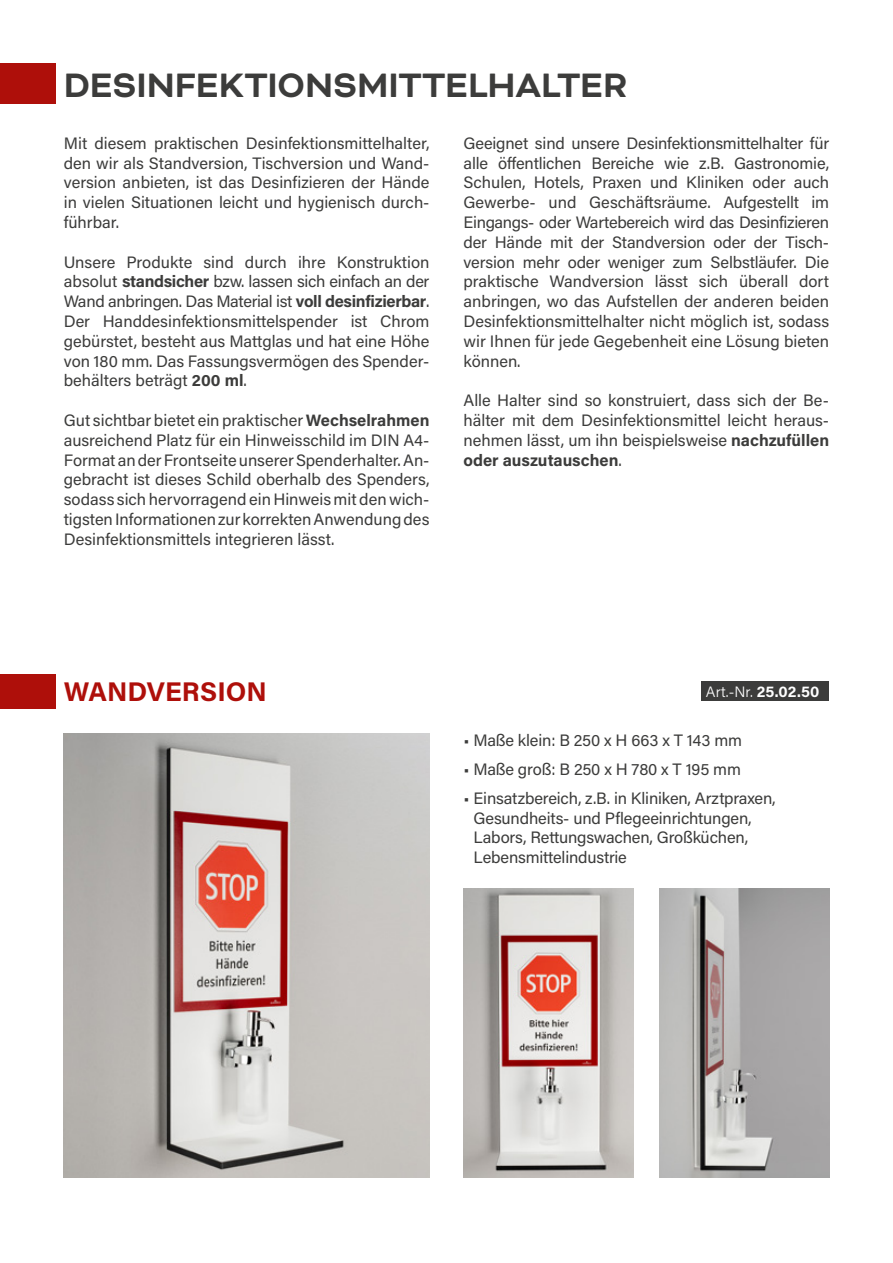
<style>
.page{position:relative;width:893px;height:1263px;background:#fff}
.page>*{position:absolute;margin:0;border:0;box-sizing:border-box;transform-origin:0 0}
.t1{font:700 39px "Bicyclette";color:#3c3c3b;scale:.95 1}
.t2{font:700 27px "Acumin Pro";color:#ae0f0a}
.t3{font:16.5px/19.8px "Acumin Pro";letter-spacing:-.005em;color:#3c3c3b;text-align:justify}
.t4{font:300 15px "Acumin Pro";color:#fff}
.s1{font-weight:700}
</style>
<div class="page">
<img style="left:64px;top:733px;width:365px;height:445px">
<img style="left:463px;top:888px;width:171px;height:290px">
<img style="left:659px;top:888px;width:170px;height:290px">
<div style="left:0;top:64px;width:55px;height:40px;background:#ae0f0a"></div>
<div style="left:0;top:674px;width:55px;height:34px;background:#ae0f0a"></div>
<div style="left:702px;top:681px;width:127px;height:20px;background:#3c3c3b"></div>
<h1 class="t1" style="left:64px;top:62px;width:594px">DESINFEKTIONSMITTELHALTER</h1>
<p class="t3" style="left:64px;top:132px;width:367px">Mit diesem praktischen Desinfektionsmittelhalter, den wir als Standversion, Tischversion und Wand&shy;version anbieten, ist das Desinfizieren der Hände in vielen Situationen leicht und hygienisch durch&shy;führbar.</p>
<p class="t3" style="left:64px;top:251px;width:367px">Unsere Produkte sind durch ihre Konstruktion absolut <span class="s1">standsicher</span> bzw. lassen sich einfach an der Wand anbringen. Das Material ist <span class="s1">voll desinfizierbar</span>.<br>Der Handdesinfektionsmittelspender ist Chrom gebürstet, besteht aus Mattglas und hat eine Höhe von 180 mm. Das Fassungsvermögen des Spender&shy;behälters beträgt <span class="s1">200 ml</span>.</p>
<p class="t3" style="left:64px;top:410px;width:367px">Gut sichtbar bietet ein praktischer <span class="s1">Wechselrahmen </span>ausreichend Platz für ein Hinweisschild im DIN A4- Format an der Frontseite unserer Spenderhalter. An&shy;gebracht ist dieses Schild oberhalb des Spenders, sodass sich hervorragend ein Hinweis mit den wich&shy;tigsten Informationen zur korrekten Anwendung des Desinfektionsmittels integrieren lässt.</p>
<p class="t3" style="left:463px;top:132px;width:367px">Geeignet sind unsere Desinfektionsmittelhalter für alle öffentlichen Bereiche wie z.B. Gastronomie, Schulen, Hotels, Praxen und Kliniken oder auch Gewerbe- und Geschäftsräume. Aufgestellt im Eingangs- oder Wartebereich wird das Desinfizieren der Hände mit der Standversion oder der Tisch&shy;version mehr oder weniger zum Selbstläufer. Die praktische Wandversion lässt sich überall dort anbringen, wo das Aufstellen der anderen beiden Desinfektionsmittelhalter nicht möglich ist, sodass wir Ihnen für jede Gegebenheit eine Lösung bieten können.</p>
<p class="t3" style="left:463px;top:390px;width:367px">Alle Halter sind so konstruiert, dass sich der Be&shy;hälter mit dem Desinfektionsmittel leicht heraus&shy;nehmen lässt, um ihn beispielsweise <span class="s1">nachzufüllen oder auszutauschen</span>.</p>
<h2 class="t2" style="left:64px;top:672px;width:205px">WANDVERSION</h2>
<p class="t4" style="left:706px;top:681px;width:115px">Art.-Nr. <span class="s1">25.02.50</span></p>
<p class="t3" style="left:463px;top:729px;width:280px">• Maße klein: B 250 x H 663 x T 143 mm</p>
<p class="t3" style="left:463px;top:759px;width:279px">• Maße groß: B 250 x H 780 x T 195 mm</p>
<p class="t3" style="left:473px;top:788px;width:304px;text-align:left;text-indent:-10px">• Einsatzbereich, z.B. in Kliniken, Arztpraxen, Gesundheits- und Pflegeeinrichtungen, Labors, Rettungswachen, Großküchen, Lebensmittelindustrie</p>
</div>
